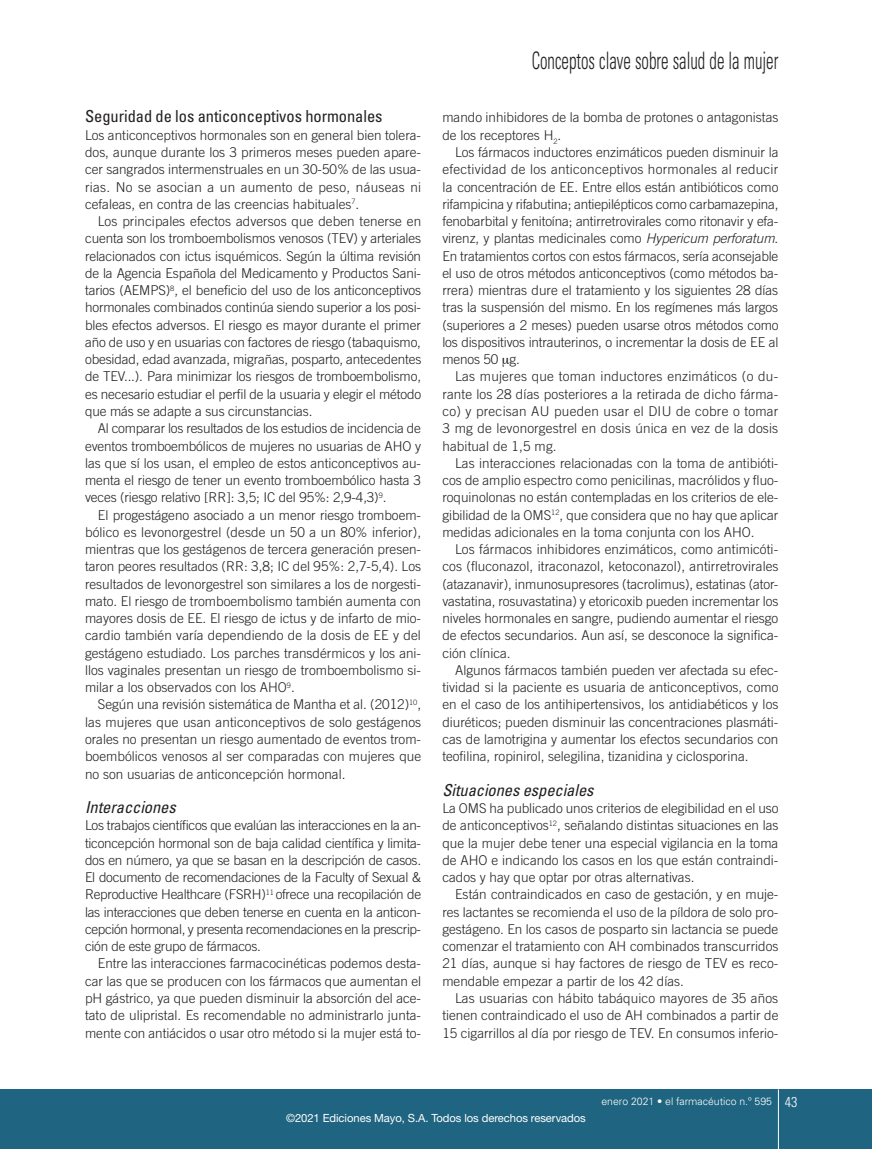
<style>
.page{position:relative;width:872px;height:1149px;background:#fff}
.page>*{position:absolute;margin:0;border:0;box-sizing:border-box;transform-origin:0 0}
.t1{font:300 condensed 24px "Univers LT Std";color:#231f20;scale:.7 1}
.LADILLO_2{font:condensed 16.5px "Univers LT Std";letter-spacing:-.005em;color:#231f20}
.LADILLO_3{font:italic condensed 16.5px "Univers LT Std";letter-spacing:-.005em;color:#231f20}
.TEXT_GENERAL{font:300 13.5px/17.2px "Trade Gothic LT Std";color:#231f20;text-align:justify}
.TEXT_GENERAL_sense_e{font:300 13.5px/17.2px "Trade Gothic LT Std";color:#231f20;text-align:justify}
.t2{font:11.25px "Helvetica Neue LT Std";letter-spacing:-.005em;color:#fff}
.t3{font:300 10.5px "Univers LT Std";color:#fff}
.s1{font-style:italic}
.s2{font-stretch:condensed;font-size:14.25px}
</style>
<div class="page">
<div style="left:0;top:1089px;width:872px;height:59px;background:#1f6480"></div>
<hr style="left:778px;top:1089px;width:1px;height:59px;background:#fff">
<p class="LADILLO_2" style="left:85px;top:106px;width:299px">Seguridad de los anticonceptivos hormonales</p>
<p class="TEXT_GENERAL_sense_e" style="left:85px;top:126px;width:338px">Los anticonceptivos hormonales son en general bien tolera&shy;dos, aunque durante los 3 primeros meses pueden apare&shy;cer sangrados intermenstruales en un 30-50% de las usua&shy;rias. No se asocian a un aumento de peso, náuseas ni cefaleas, en contra de las creencias habituales<sup>7</sup>.</p>
<p class="TEXT_GENERAL" style="left:85px;top:212px;width:338px;text-indent:13px">Los principales efectos adversos que deben tenerse en cuenta son los tromboembolismos venosos (TEV) y arteriales relacionados con ictus isquémicos. Según la última revisión de la Agencia Española del Medicamento y Productos Sani&shy;tarios (AEMPS)<sup>8</sup>, el beneficio del uso de los anticonceptivos hormonales combinados continúa siendo superior a los posi&shy;bles efectos adversos. El riesgo es mayor durante el primer año de uso y en usuarias con factores de riesgo (tabaquismo, obesidad, edad avanzada, migrañas, posparto, antecedentes de TEV...). Para minimizar los riesgos de tromboembolismo, es necesario estudiar el perfil de la usuaria y elegir el método que más se adapte a sus circunstancias.</p>
<p class="TEXT_GENERAL" style="left:85px;top:419px;width:337px;text-indent:13px">Al comparar los resultados de los estudios de incidencia de eventos tromboembólicos de mujeres no usuarias de AHO y las que sí los usan, el empleo de estos anticonceptivos au&shy;menta el riesgo de tener un evento tromboembólico hasta 3 veces (riesgo relativo [RR]: 3,5; IC del 95%: 2,9-4,3)<sup>9</sup>.</p>
<p class="TEXT_GENERAL" style="left:85px;top:506px;width:337px;text-indent:13px">El progestágeno asociado a un menor riesgo tromboem&shy;bólico es levonorgestrel (desde un 50 a un 80% inferior), mientras que los gestágenos de tercera generación presen&shy;taron peores resultados (RR: 3,8; IC del 95%: 2,7-5,4). Los resultados de levonorgestrel son similares a los de norgesti&shy;mato. El riesgo de tromboembolismo también aumenta con mayores dosis de EE. El riesgo de ictus y de infarto de mio&shy;cardio también varía dependiendo de la dosis de EE y del gestágeno estudiado. Los parches transdérmicos y los ani&shy;llos vaginales presentan un riesgo de tromboembolismo si&shy;milar a los observados con los AHO<sup>9</sup>.</p>
<p class="TEXT_GENERAL" style="left:85px;top:695px;width:338px;text-indent:13px">Según una revisión sistemática de Mantha et al. (2012)<sup>10</sup>, las mujeres que usan anticonceptivos de solo gestágenos orales no presentan un riesgo aumentado de eventos trom&shy;boembólicos venosos al ser comparadas con mujeres que no son usuarias de anticoncepción hormonal.</p>
<p class="LADILLO_3" style="left:85px;top:796px;width:92px">Interacciones</p>
<p class="TEXT_GENERAL_sense_e" style="left:85px;top:816px;width:337px">Los trabajos científicos que evalúan las interacciones en la an&shy;ticoncepción hormonal son de baja calidad científica y limita&shy;dos en número, ya que se basan en la descripción de casos.<br>El documento de recomendaciones de la Faculty of Sexual &amp; Reproductive Healthcare (FSRH)<sup>11</sup> ofrece una recopilación de las interacciones que deben tenerse en cuenta en la anticon&shy;cepción hormonal, y presenta recomendaciones en la prescrip&shy;ción de este grupo de fármacos.</p>
<p class="TEXT_GENERAL" style="left:85px;top:954px;width:337px;text-indent:13px">Entre las interacciones farmacocinéticas podemos desta&shy;car las que se producen con los fármacos que aumentan el pH gástrico, ya que pueden disminuir la absorción del ace&shy;tato de ulipristal. Es recomendable no administrarlo junta&shy;mente con antiácidos o usar otro método si la mujer está to-</p>
<h1 class="t1" style="left:531px;top:46px;width:354px">Conceptos clave sobre salud de la mujer</h1>
<p class="TEXT_GENERAL" style="left:442px;top:109px;width:337px">mando inhibidores de la bomba de protones o antagonistas de los receptores H<sub>2</sub>.</p>
<p class="TEXT_GENERAL" style="left:442px;top:143px;width:338px;text-indent:13px">Los fármacos inductores enzimáticos pueden disminuir la efectividad de los anticonceptivos hormonales al reducir la concentración de EE. Entre ellos están antibióticos como rifampicina y rifabutina; antiepilépticos como carbamazepina, fenobarbital y fenitoína; antirretrovirales como ritonavir y efa&shy;virenz, y plantas medicinales como <span class="s1">Hypericum perforatum</span>.<br>En tratamientos cortos con estos fármacos, sería aconsejable el uso de otros métodos anticonceptivos (como métodos ba&shy;rrera) mientras dure el tratamiento y los siguientes 28 días tras la suspensión del mismo. En los regímenes más largos (superiores a 2 meses) pueden usarse otros métodos como los dispositivos intrauterinos, o incrementar la dosis de EE al menos 50 g.</p>
<p class="TEXT_GENERAL" style="left:442px;top:368px;width:337px;text-indent:13px">Las mujeres que toman inductores enzimáticos (o du&shy;rante los 28 días posteriores a la retirada de dicho fárma&shy;co) y precisan AU pueden usar el DIU de cobre o tomar 3 mg de levonorgestrel en dosis única en vez de la dosis habitual de 1,5 mg.</p>
<p class="TEXT_GENERAL" style="left:442px;top:454px;width:337px;text-indent:13px">Las interacciones relacionadas con la toma de antibióti&shy;cos de amplio espectro como penicilinas, macrólidos y fluo&shy;roquinolonas no están contempladas en los criterios de ele&shy;gibilidad de la OMS<sup>12</sup>, que considera que no hay que aplicar medidas adicionales en la toma conjunta con los AHO.</p>
<p class="TEXT_GENERAL" style="left:442px;top:540px;width:338px;text-indent:13px">Los fármacos inhibidores enzimáticos, como antimicóti&shy;cos (fluconazol, itraconazol, ketoconazol), antirretrovirales (atazanavir), inmunosupresores (tacrolimus), estatinas (ator&shy;vastatina, rosuvastatina) y etoricoxib pueden incrementar los niveles hormonales en sangre, pudiendo aumentar el riesgo de efectos secundarios. Aun así, se desconoce la significa&shy;ción clínica.</p>
<p class="TEXT_GENERAL" style="left:442px;top:661px;width:338px;text-indent:13px">Algunos fármacos también pueden ver afectada su efec&shy;tividad si la paciente es usuaria de anticonceptivos, como en el caso de los antihipertensivos, los antidiabéticos y los diuréticos; pueden disminuir las concentraciones plasmáti&shy;cas de lamotrigina y aumentar los efectos secundarios con teofilina, ropinirol, selegilina, tizanidina y ciclosporina.</p>
<p class="LADILLO_3" style="left:442px;top:779px;width:153px">Situaciones especiales</p>
<p class="TEXT_GENERAL_sense_e" style="left:442px;top:799px;width:338px">La OMS ha publicado unos criterios de elegibilidad en el uso de anticonceptivos<sup>12</sup>, señalando distintas situaciones en las que la mujer debe tener una especial vigilancia en la toma de AHO e indicando los casos en los que están contraindi&shy;cados y hay que optar por otras alternativas.</p>
<p class="TEXT_GENERAL" style="left:442px;top:885px;width:337px;text-indent:13px">Están contraindicados en caso de gestación, y en muje&shy;res lactantes se recomienda el uso de la píldora de solo pro&shy;gestágeno. En los casos de posparto sin lactancia se puede comenzar el tratamiento con AH combinados transcurridos 21 días, aunque si hay factores de riesgo de TEV es reco&shy;mendable empezar a partir de los 42 días.</p>
<p class="TEXT_GENERAL" style="left:442px;top:989px;width:337px;text-indent:13px">Las usuarias con hábito tabáquico mayores de 35 años tienen contraindicado el uso de AH combinados a partir de 15 cigarrillos al día por riesgo de TEV. En consumos inferio-</p>
<p class="t3" style="left:601px;top:1094px;width:197px">enero 2021 • el farmacéutico n.º 595 <span class="s2">43</span></p>
<p class="t2" style="left:286px;top:1111px;width:301px">©2021 Ediciones Mayo, S.A. Todos los derechos reservados</p>
</div>
